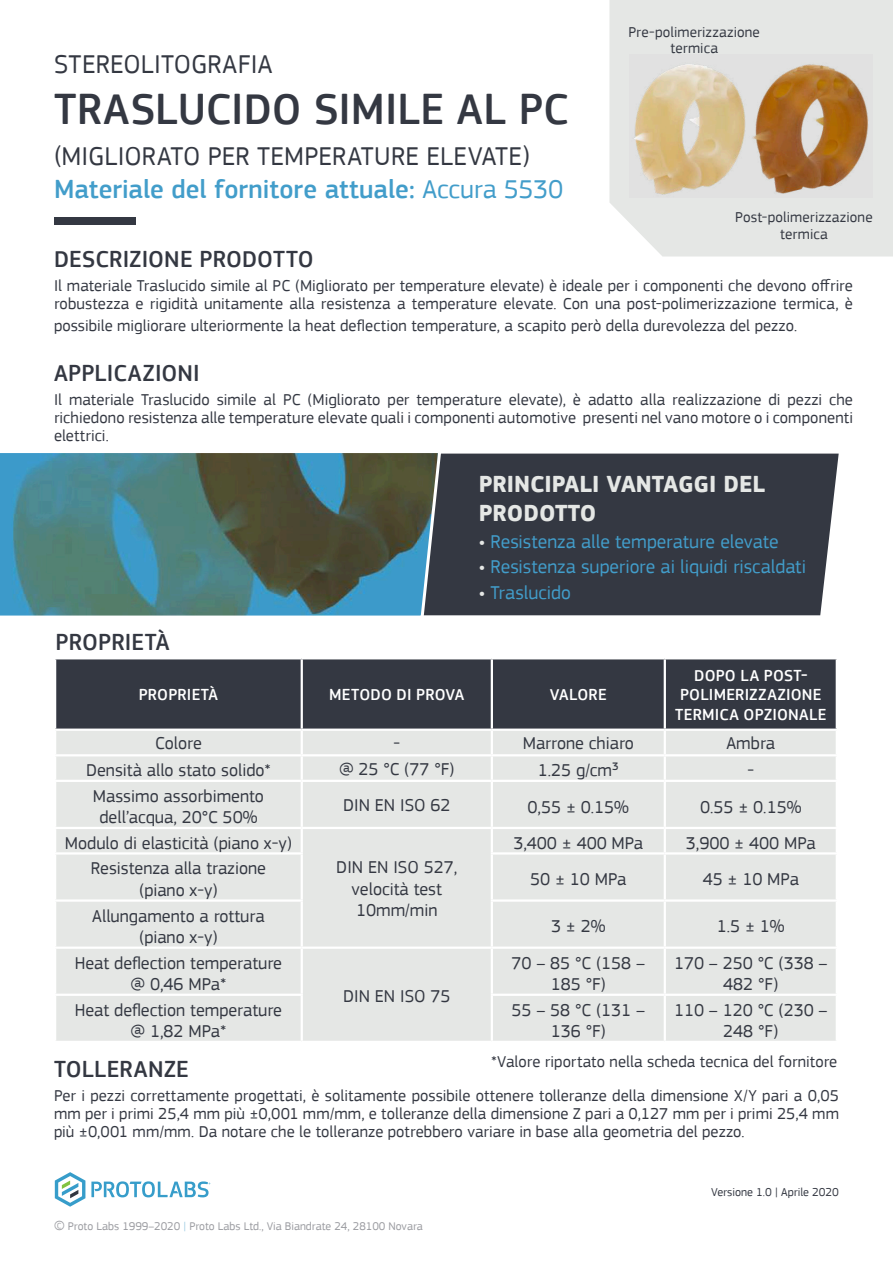
<style>
.page{position:relative;width:893px;height:1263px;background:#fff}
.page>*{position:absolute;margin:0;border:0;box-sizing:border-box;transform-origin:0 0}
.t1{font:500 45px "PF Square Sans Pro";color:#343842}
.t2{font:27px "PF Square Sans Pro";letter-spacing:.005em;color:#343842}
.t3{font:500 27px "PF Square Sans Pro";color:#429dca}
.t4{font:500 24px "PF Square Sans Pro";letter-spacing:.005em;color:#343842}
.t5{font:700 24px/28.8px "PF Square Sans Pro";color:#e5e7e5}
.t6{font:19.5px "PF Square Sans Pro";color:#429dca}
.t7{font:18px/21.6px "PF Square Sans Pro";color:#343842;text-align:center}
.t8{font:16.5px/18px "PF Square Sans Pro";letter-spacing:.005em;color:#343842;text-align:justify}
.t9{font:500 16.5px/19.5px "PF Square Sans Pro";letter-spacing:.01em;color:#fff}
.t10{font:15px/16.5px "PF Square Sans Pro";letter-spacing:.01em;color:#343842;text-align:center}
.t11{font:12px "PF Square Sans Pro";color:#343842}
.t12{font:11.7px "PF Square Sans Pro";color:#9a9ba0}
.s1{font-weight:400}
.s2{font-weight:500;color:#e5e7e5}
.s3{font-size:13.5px}
.s4{color:#a0cee4}
</style>
<div class="page">
<div style="left:54px;top:218px;width:81px;height:7px;background:#343842"></div>
<svg style="left:91px;top:1181px;width:119px;height:16px"></svg>
<svg style="left:55px;top:1172px;width:30px;height:35px"></svg>
<div style="left:443px;top:454px;width:396px;height:161px;background:#343842"></div>
<svg style="left:0;top:453px;width:443px;height:163px;background:#4b7474"></svg>
<div style="left:609px;top:0;width:284px;height:257px;background:#e5e7e5"></div>
<img style="left:630px;top:54px;width:242px;height:144px">
<div style="left:56px;top:659px;width:780px;height:69px;background:#343842"></div>
<div style="left:56px;top:731px;width:780px;height:310px;background:#e5e7e5"></div>
<hr style="left:301px;top:659px;width:2px;height:69px;background:#fff">
<hr style="left:491px;top:659px;width:2px;height:69px;background:#fff">
<hr style="left:664px;top:659px;width:2px;height:69px;background:#fff">
<hr style="left:301px;top:731px;width:2px;height:23px;background:#fff">
<hr style="left:491px;top:731px;width:2px;height:23px;background:#fff">
<hr style="left:664px;top:731px;width:2px;height:23px;background:#fff">
<hr style="left:54px;top:754px;width:248px;height:2px;background:#fff">
<hr style="left:302px;top:754px;width:190px;height:2px;background:#fff">
<hr style="left:301px;top:756px;width:2px;height:24px;background:#fff">
<hr style="left:492px;top:754px;width:173px;height:2px;background:#fff">
<hr style="left:491px;top:756px;width:2px;height:24px;background:#fff">
<hr style="left:665px;top:754px;width:173px;height:2px;background:#fff">
<hr style="left:664px;top:756px;width:2px;height:24px;background:#fff">
<hr style="left:54px;top:780px;width:248px;height:2px;background:#fff">
<hr style="left:302px;top:780px;width:190px;height:2px;background:#fff">
<hr style="left:301px;top:782px;width:2px;height:45px;background:#fff">
<hr style="left:492px;top:780px;width:173px;height:2px;background:#fff">
<hr style="left:491px;top:782px;width:2px;height:45px;background:#fff">
<hr style="left:665px;top:780px;width:173px;height:2px;background:#fff">
<hr style="left:664px;top:782px;width:2px;height:45px;background:#fff">
<hr style="left:54px;top:827px;width:248px;height:2px;background:#fff">
<hr style="left:302px;top:827px;width:190px;height:2px;background:#fff">
<hr style="left:301px;top:829px;width:2px;height:23px;background:#fff">
<hr style="left:492px;top:827px;width:173px;height:2px;background:#fff">
<hr style="left:491px;top:829px;width:2px;height:23px;background:#fff">
<hr style="left:665px;top:827px;width:173px;height:2px;background:#fff">
<hr style="left:664px;top:829px;width:2px;height:23px;background:#fff">
<hr style="left:54px;top:852px;width:249px;height:2px;background:#fff">
<hr style="left:301px;top:854px;width:2px;height:45px;background:#fff">
<hr style="left:491px;top:852px;width:174px;height:2px;background:#fff">
<hr style="left:491px;top:854px;width:2px;height:45px;background:#fff">
<hr style="left:665px;top:852px;width:173px;height:2px;background:#fff">
<hr style="left:664px;top:854px;width:2px;height:45px;background:#fff">
<hr style="left:54px;top:899px;width:249px;height:3px;background:#fff">
<hr style="left:301px;top:902px;width:2px;height:44px;background:#fff">
<hr style="left:491px;top:899px;width:174px;height:3px;background:#fff">
<hr style="left:491px;top:902px;width:2px;height:44px;background:#fff">
<hr style="left:665px;top:899px;width:173px;height:3px;background:#fff">
<hr style="left:664px;top:902px;width:2px;height:44px;background:#fff">
<hr style="left:54px;top:946px;width:248px;height:3px;background:#fff">
<hr style="left:302px;top:946px;width:190px;height:3px;background:#fff">
<hr style="left:301px;top:949px;width:2px;height:45px;background:#fff">
<hr style="left:492px;top:946px;width:173px;height:3px;background:#fff">
<hr style="left:491px;top:949px;width:2px;height:45px;background:#fff">
<hr style="left:665px;top:946px;width:173px;height:3px;background:#fff">
<hr style="left:664px;top:949px;width:2px;height:45px;background:#fff">
<hr style="left:54px;top:994px;width:249px;height:2px;background:#fff">
<hr style="left:301px;top:996px;width:2px;height:45px;background:#fff">
<hr style="left:491px;top:994px;width:174px;height:2px;background:#fff">
<hr style="left:491px;top:996px;width:2px;height:45px;background:#fff">
<hr style="left:665px;top:994px;width:173px;height:2px;background:#fff">
<hr style="left:664px;top:996px;width:2px;height:45px;background:#fff">
<p class="t2" style="left:54px;top:48px;width:220px">STEREOLITOGRAFIA</p>
<p class="t1" style="left:54px;top:83px;width:516px">TRASLUCIDO SIMILE AL PC</p>
<p class="t2" style="left:54px;top:140px;width:477px">(MIGLIORATO PER TEMPERATURE ELEVATE)</p>
<p class="t3" style="left:54px;top:173px;width:511px">Materiale del fornitore attuale: <span class="s1">Accura 5530</span></p>
<p class="t10" style="left:628px;top:24px;width:133px">Pre-polimerizzazione termica</p>
<p class="t10" style="left:735px;top:209px;width:139px">Post-polimerizzazione termica</p>
<p class="t4" style="left:54px;top:245px;width:261px">DESCRIZIONE PRODOTTO</p>
<p class="t8" style="left:54px;top:277px;width:800px">Il materiale Traslucido simile al PC (Migliorato per temperature elevate) è ideale per i componenti che devono offrire robustezza e rigidità unitamente alla resistenza a temperature elevate. Con una post-polimerizzazione termica, è</p>
<p class="t8" style="left:54px;top:316px;width:745px">possibile migliorare ulteriormente la heat deflection temperature, a scapito però della durevolezza del pezzo.</p>
<p class="t4" style="left:54px;top:359px;width:147px">APPLICAZIONI</p>
<p class="t8" style="left:54px;top:391px;width:801px">Il materiale Traslucido simile al PC (Migliorato per temperature elevate), è adatto alla realizzazione di pezzi che richiedono resistenza alle temperature elevate quali i componenti automotive presenti nel vano motore o i componenti elettrici.</p>
<p class="t4" style="left:56px;top:628px;width:116px">PROPRIETÀ</p>
<p class="t5" style="left:479px;top:471px;width:288px">PRINCIPALI VANTAGGI DEL<br>PRODOTTO</p>
<p class="t6" style="left:479px;top:530px;width:301px"><span class="s2">•</span> Resistenza alle temperature elevate</p>
<p class="t6" style="left:479px;top:556px;width:329px"><span class="s2">•</span> Resistenza superiore ai liquidi riscaldati</p>
<p class="t6" style="left:479px;top:581px;width:94px"><span class="s2">•</span> Traslucido</p>
<p class="t9" style="left:139px;top:685px;width:81px">PROPRIETÀ</p>
<p class="t9" style="left:329px;top:685px;width:137px">METODO DI PROVA</p>
<p class="t9" style="left:550px;top:685px;width:58px">VALORE</p>
<p class="t9" style="left:694px;top:666px;width:115px">DOPO LA POST-</p>
<p class="t9" style="left:675px;top:685px;width:153px">POLIMERIZZAZIONE<br>TERMICA OPZIONALE</p>
<p class="t7" style="left:155px;top:733px;width:48px">Colore</p>
<p class="t7" style="left:393px;top:733px;width:8px">-</p>
<p class="t7" style="left:523px;top:733px;width:113px">Marrone chiaro</p>
<p class="t7" style="left:726px;top:733px;width:50px">Ambra</p>
<p class="t7" style="left:86px;top:760px;width:186px">Densità allo stato solido*</p>
<p class="t7" style="left:339px;top:758px;width:117px">@ 25 °C (77 °F)</p>
<p class="t7" style="left:538px;top:760px;width:82px">1.25 g/cm³</p>
<p class="t7" style="left:747px;top:760px;width:8px">-</p>
<p class="t7" style="left:93px;top:785px;width:173px">Massimo assorbimento</p>
<p class="t7" style="left:99px;top:807px;width:159px">dell’acqua, 20°C 50%</p>
<p class="t7" style="left:343px;top:794px;width:109px">DIN EN ISO 62</p>
<p class="t7" style="left:528px;top:796px;width:103px">0,55 ± 0.15%</p>
<p class="t7" style="left:700px;top:796px;width:103px">0.55 ± 0.15%</p>
<p class="t7" style="left:65px;top:832px;width:229px">Modulo di elasticità (piano x-y)</p>
<p class="t7" style="left:513px;top:832px;width:131px">3,400 ± 400 MPa</p>
<p class="t7" style="left:686px;top:832px;width:131px">3,900 ± 400 MPa</p>
<p class="t7" style="left:91px;top:858px;width:177px">Resistenza alla trazione</p>
<p class="t7" style="left:139px;top:879px;width:80px">(piano x-y)</p>
<p class="t7" style="left:92px;top:905px;width:174px">Allungamento a rottura</p>
<p class="t7" style="left:139px;top:926px;width:80px">(piano x-y)</p>
<p class="t7" style="left:336px;top:856px;width:123px">DIN EN ISO 527,</p>
<p class="t7" style="left:352px;top:878px;width:92px">velocità test</p>
<p class="t7" style="left:356px;top:899px;width:83px">10mm/min</p>
<p class="t7" style="left:530px;top:869px;width:98px">50 ± 10 MPa</p>
<p class="t7" style="left:703px;top:869px;width:98px">45 ± 10 MPa</p>
<p class="t7" style="left:551px;top:916px;width:56px">3 ± 2%</p>
<p class="t7" style="left:717px;top:916px;width:69px">1.5 ± 1%</p>
<p class="t7" style="left:75px;top:952px;width:209px">Heat deflection temperature</p>
<p class="t7" style="left:131px;top:974px;width:97px">@ 0,46 MPa*</p>
<p class="t7" style="left:75px;top:999px;width:209px">Heat deflection temperature</p>
<p class="t7" style="left:131px;top:1021px;width:97px">@ 1,82 MPa*</p>
<p class="t7" style="left:343px;top:985px;width:109px">DIN EN ISO 75</p>
<p class="t7" style="left:511px;top:952px;width:135px">70 – 85 °C (158 –<br>185 °F)</p>
<p class="t7" style="left:674px;top:952px;width:155px">170 – 250 °C (338 –</p>
<p class="t7" style="left:723px;top:974px;width:57px">482 °F)</p>
<p class="t7" style="left:511px;top:999px;width:135px">55 – 58 °C (131 –<br>136 °F)</p>
<p class="t7" style="left:674px;top:999px;width:155px">110 – 120 °C (230 –</p>
<p class="t7" style="left:723px;top:1021px;width:57px">248 °F)</p>
<p class="t8" style="left:491px;top:1053px;width:348px">*Valore riportato nella scheda tecnica del fornitore</p>
<p class="t4" style="left:54px;top:1055px;width:136px">TOLLERANZE</p>
<p class="t8" style="left:54px;top:1087px;width:786px">Per i pezzi correttamente progettati, è solitamente possibile ottenere tolleranze della dimensione X/Y pari a 0,05 mm per i primi 25,4 mm più ±0,001 mm/mm, e tolleranze della dimensione Z pari a 0,127 mm per i primi 25,4 mm più ±0,001 mm/mm. Da notare che le tolleranze potrebbero variare in base alla geometria del pezzo.</p>
<p class="t12" style="left:54px;top:1219px;width:370px"><span class="s3">©</span> Proto Labs 1999–2020 <span class="s4">|</span> Proto Labs Ltd., Via Biandrate 24, 28100 Novara</p>
<p class="t11" style="left:711px;top:1185px;width:129px">Versione 1.0 | Aprile 2020</p>
</div>
